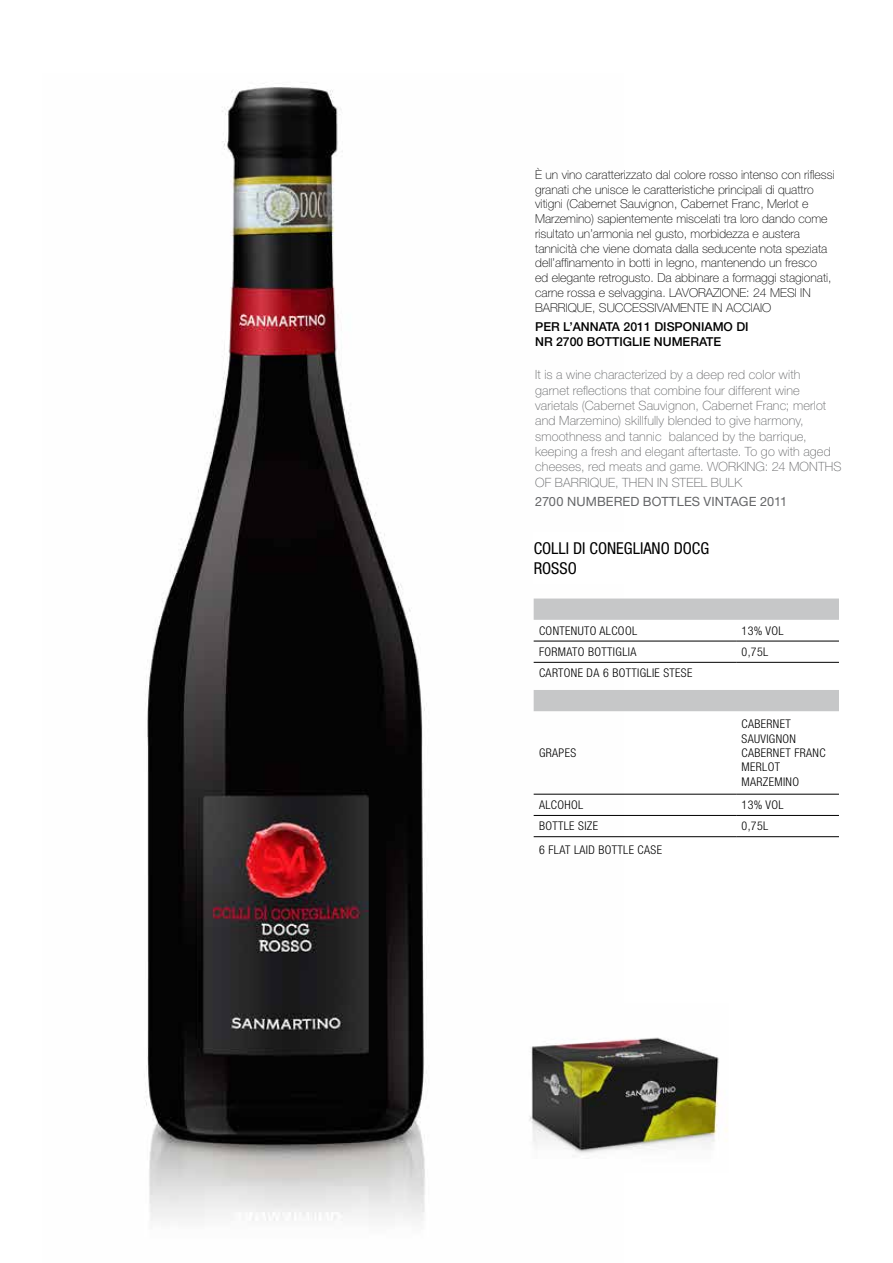
<style>
.page{position:relative;width:893px;height:1263px;background:#fff}
.page>*{position:absolute;margin:0;border:0;box-sizing:border-box;transform-origin:0 0}
.t1{font:condensed 16.35px/19.6px "Helvetica Neue LT Std";color:#000}
.t2{font:100 12.75px/15.3px "Helvetica Neue LT Std";letter-spacing:.01em;color:#646567}
.t3{font:12.75px "Helvetica Neue LT Std";letter-spacing:.01em;color:#646567}
.t4{font:100 12.3px/14.7px "Helvetica Neue LT Std";color:#000}
.t5{font:500 12.3px/14.7px "Helvetica Neue LT Std";color:#000}
.t6{font:300 condensed 12px/14.4px "Helvetica Neue LT Std";letter-spacing:.03em;color:#000}
</style>
<div class="page">
<img style="left:145px;top:83px;width:478px;height:1138px">
<div style="left:534px;top:533px;width:305px;height:51px;background:#fff"></div>
<svg style="left:534px;top:598px;width:305px;height:113px"></svg>
<hr style="left:534px;top:641px;width:202px;height:1px;background:#000">
<hr style="left:736px;top:641px;width:103px;height:1px;background:#000">
<hr style="left:534px;top:662px;width:202px;height:1px;background:#000">
<hr style="left:736px;top:662px;width:103px;height:1px;background:#000">
<hr style="left:534px;top:836px;width:202px;height:1px;background:#000">
<hr style="left:736px;top:836px;width:103px;height:1px;background:#000">
<hr style="left:534px;top:794px;width:202px;height:1px;background:#000">
<hr style="left:736px;top:794px;width:103px;height:1px;background:#000">
<hr style="left:534px;top:815px;width:202px;height:1px;background:#000">
<hr style="left:736px;top:815px;width:103px;height:1px;background:#000">
<img style="left:521px;top:1003px;width:207px;height:170px">
<p class="t4" style="left:535px;top:167px;width:301px">È un vino caratterizzato dal colore rosso intenso con riflessi granati che unisce le caratteristiche principali di quattro vitigni (Cabernet Sauvignon, Cabernet Franc, Merlot e Marzemino) sapientemente miscelati tra loro dando come risultato un’armonia nel gusto, morbidezza e austera tannicità che viene domata dalla seducente nota speziata dell’affinamento in botti in legno, mantenendo un fresco<br>ed elegante retrogusto. Da abbinare a formaggi stagionati, carne rossa e selvaggina. LAVORAZIONE: 24 MESI IN BARRIQUE, SUCCESSIVAMENTE IN ACCIAIO</p>
<p class="t5" style="left:535px;top:319px;width:215px">PER L’ANNATA 2011 DISPONIAMO DI<br>NR 2700 BOTTIGLIE NUMERATE</p>
<p class="t2" style="left:535px;top:367px;width:308px">It is a wine characterized by a deep red color with<br>garnet reflections that combine four different wine varietals (Cabernet Sauvignon, Cabernet Franc; merlot and Marzemino) skillfully blended to give harmony, smoothness and tannic balanced by the barrique, keeping a fresh and elegant aftertaste. To go with aged cheeses, red meats and game. WORKING: 24 MONTHS OF BARRIQUE, THEN IN STEEL BULK</p>
<p class="t3" style="left:535px;top:494px;width:254px">2700 NUMBERED BOTTLES VINTAGE 2011</p>
<h1 class="t1" style="left:534px;top:538px;width:177px">COLLI DI CONEGLIANO DOCG<br>ROSSO</h1>
<p class="t6" style="left:539px;top:623px;width:100px">CONTENUTO ALCOOL</p>
<p class="t6" style="left:741px;top:623px;width:44px">13% VOL</p>
<p class="t6" style="left:539px;top:644px;width:99px">FORMATO BOTTIGLIA</p>
<p class="t6" style="left:741px;top:644px;width:28px">0,75L</p>
<p class="t6" style="left:539px;top:666px;width:155px">CARTONE DA 6 BOTTIGLIE STESE</p>
<p class="t6" style="left:539px;top:745px;width:39px">GRAPES</p>
<p class="t6" style="left:741px;top:717px;width:85px">CABERNET<br>SAUVIGNON<br>CABERNET FRANC<br>MERLOT<br>MARZEMINO</p>
<p class="t6" style="left:539px;top:797px;width:46px">ALCOHOL</p>
<p class="t6" style="left:741px;top:797px;width:44px">13% VOL</p>
<p class="t6" style="left:539px;top:819px;width:61px">BOTTLE SIZE</p>
<p class="t6" style="left:741px;top:819px;width:28px">0,75L</p>
<p class="t6" style="left:539px;top:842px;width:124px">6 FLAT LAID BOTTLE CASE</p>
</div>
